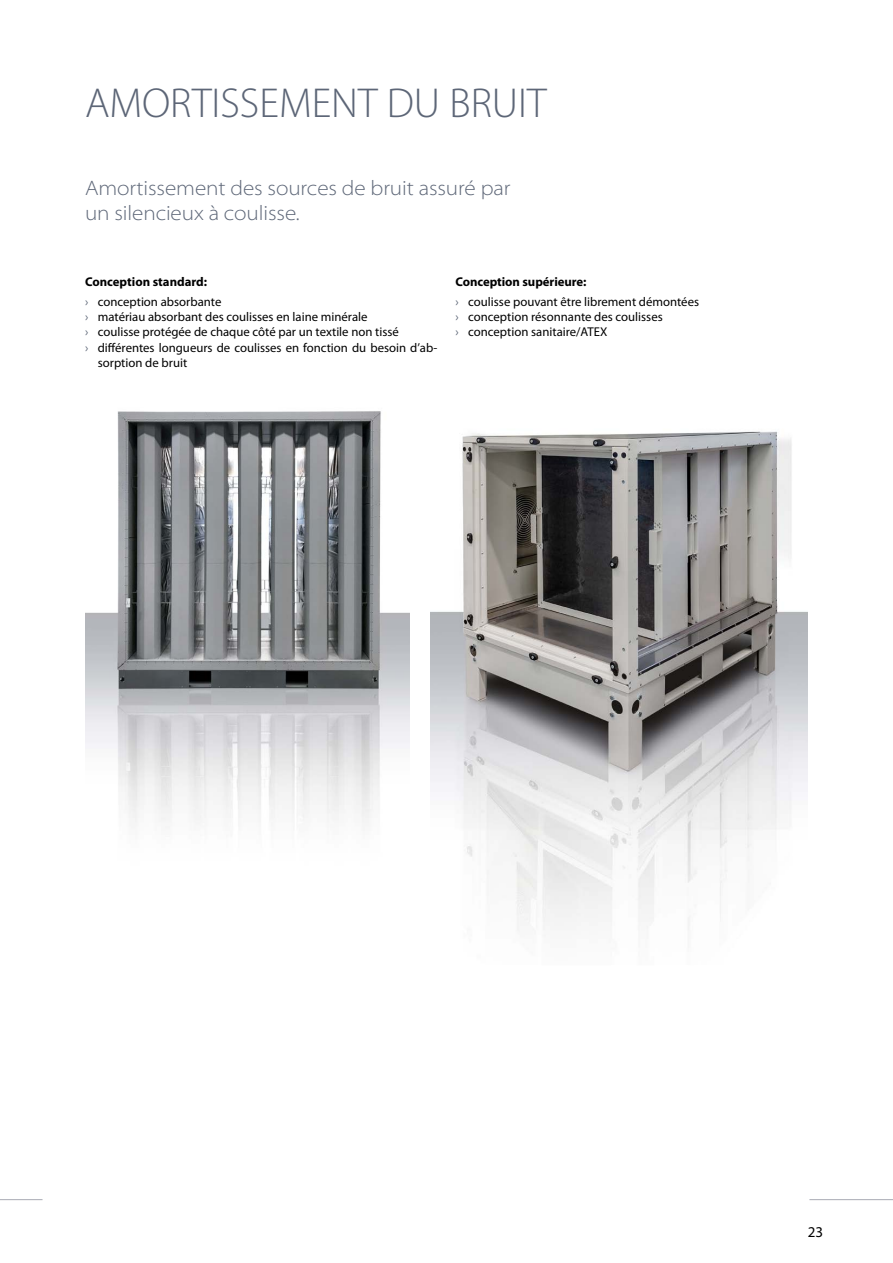
<style>
.page{position:relative;width:893px;height:1263px;background:#fff}
.page>*{position:absolute;margin:0;border:0;box-sizing:border-box;transform-origin:0 0}
.t1{font:300 42px "Myriad Pro";color:#5d6677}
.t2{font:300 semi-expanded 21px/25.2px "Myriad Pro";letter-spacing:-.005em;color:#5d6677}
.t3{font:15px "Myriad Pro";color:#000}
.t4{font:12.75px/19.5px "Myriad Pro";color:#000}
.s1{font-weight:700}
.s2{color:#5d6677}
</style>
<div class="page">
<hr style="left:809px;top:1199px;width:84px;height:1px;background:#a8aab4">
<hr style="left:0;top:1199px;width:43px;height:1px;background:#a8aab4">
<img style="left:85px;top:411px;width:325px;height:412px">
<img style="left:431px;top:431px;width:377px;height:500px">
<h1 class="t1" style="left:85px;top:77px;width:463px">AMORTISSEMENT DU BRUIT</h1>
<h2 class="t2" style="left:85px;top:175px;width:427px">Amortissement des sources de bruit assuré par un silencieux à coulisse.</h2>
<p class="t4" style="left:85px;top:272px;width:138px"><span class="s1">Conception standard:<br></span><span class="s2">›</span> conception absorbante</p>
<p class="t4" style="left:85px;top:307px;width:284px"><span class="s2">›</span> matériau absorbant des coulisses en laine minérale</p>
<p class="t4" style="left:85px;top:322px;width:315px"><span class="s2">›</span> coulisse protégée de chaque côté par un textile non tissé</p>
<p class="t4" style="left:85px;top:337px;width:354px"><span class="s2">›</span> différentes longueurs de coulisses en fonction du besoin d’ab-</p>
<p class="t4" style="left:98px;top:353px;width:91px">sorption de bruit</p>
<p class="t4" style="left:455px;top:272px;width:245px"><span class="s1">Conception supérieure:<br></span><span class="s2">›</span> coulisse pouvant être librement démontées</p>
<p class="t4" style="left:455px;top:309px;width:209px;line-height:15.3px"><span class="s2">›</span> conception résonnante des coulisses <span class="s2">›</span> conception sanitaire/ATEX</p>
<p class="t3" style="left:808px;top:1223px;width:17px">23</p>
</div>
